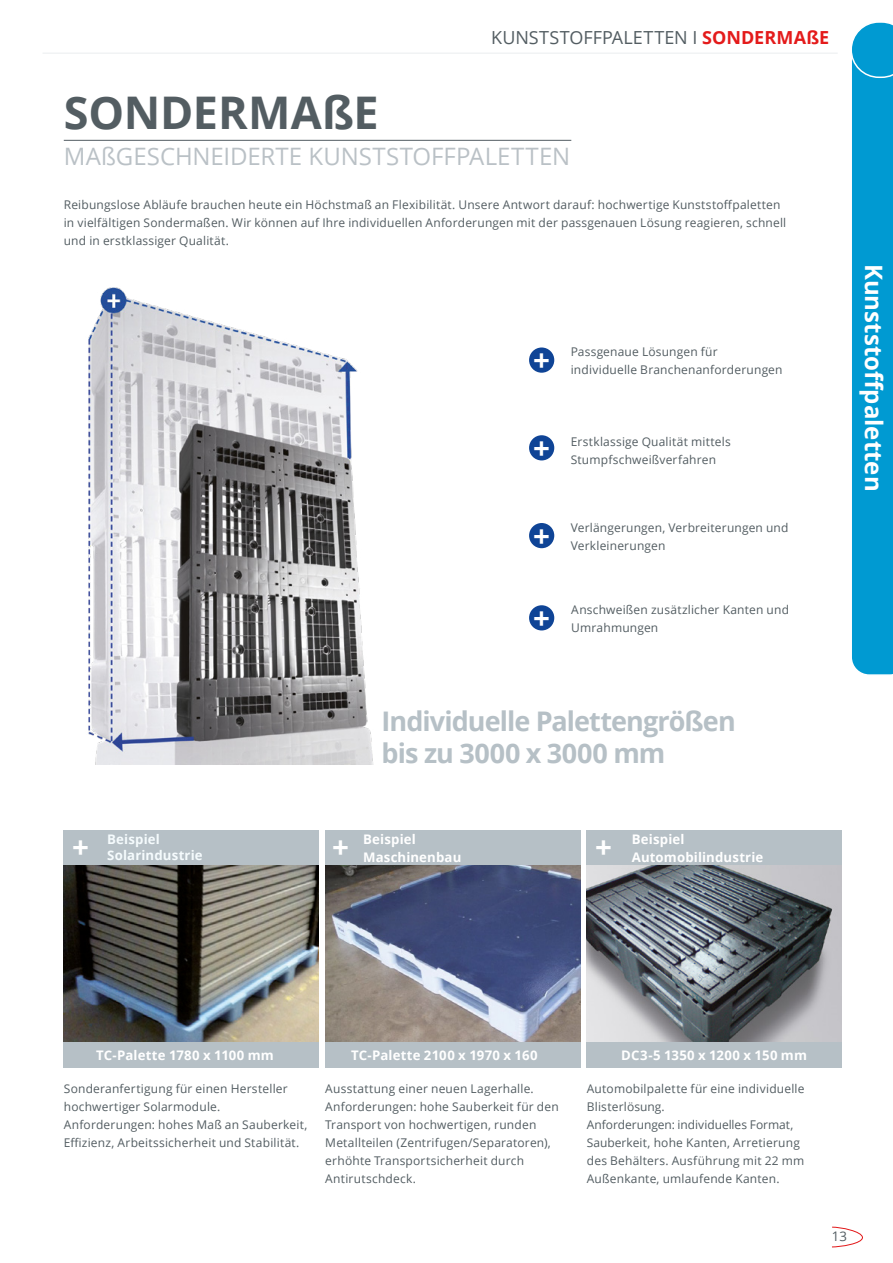
<style>
.page{position:relative;width:893px;height:1263px;background:#fff}
.page>*{position:absolute;margin:0;border:0;box-sizing:border-box;transform-origin:0 0}
.t1{font:700 45px "Open Sans";letter-spacing:-.005em;color:#535d62}
.t2{font:700 29.55px "Open Sans";color:#fff}
.t3{font:700 27px/31.5px "Open Sans";letter-spacing:-.035em;color:#b6c0c6}
.t4{font:24px "Open Sans";color:#bac1c6}
.t5{font:700 24px "Open Sans";color:#fff}
.t6{font:18px "Open Sans";color:#535d62}
.t7{font:700 13.2px/18px "Open Sans";letter-spacing:.01em;color:#fff}
.t8{font:700 13.2px/16.5px "Open Sans";letter-spacing:.01em;color:#f5fbfd}
.t9{font:700 13.2px "Open Sans";letter-spacing:.03em;color:#fff}
.t10{font:13.2px "Open Sans";color:#535d62}
.t11{font:12px/18px "Open Sans";letter-spacing:.015em;color:#535d62}
.s1{font-weight:700;color:#e41b1b}
</style>
<div class="page">
<img style="left:88px;top:287px;width:286px;height:478px">
<img style="left:64px;top:865px;width:255px;height:177px">
<img style="left:587px;top:865px;width:255px;height:177px">
<img style="left:325px;top:865px;width:255px;height:177px">
<div style="left:64px;top:1042px;width:255px;height:26px;background:#b6c0c6"></div>
<div style="left:587px;top:1042px;width:255px;height:26px;background:#b6c0c6"></div>
<div style="left:325px;top:1042px;width:255px;height:26px;background:#b6c0c6"></div>
<div style="left:529px;top:347px;width:25px;height:26px;background:#0f4496;border-radius:50%"></div>
<div style="left:529px;top:435px;width:25px;height:25px;background:#0f4496;border-radius:50%"></div>
<div style="left:529px;top:605px;width:25px;height:25px;background:#0f4496;border-radius:50%"></div>
<div style="left:529px;top:523px;width:25px;height:25px;background:#0f4496;border-radius:50%"></div>
<div style="left:64px;top:830px;width:255px;height:34px;background:#b6c0c6"></div>
<div style="left:325px;top:831px;width:255px;height:34px;background:#b6c0c6"></div>
<div style="left:587px;top:831px;width:255px;height:34px;background:#b6c0c6"></div>
<hr style="left:64px;top:140px;width:507px;height:1px;background:#535d62">
<hr style="left:43px;top:53px;width:795px;height:1px;background:#eaedef">
<svg style="left:832px;top:1226px;width:31px;height:22px"></svg>
<div style="left:852px;top:22px;width:41px;height:653px;background:#009ad2"></div>
<h3 class="t6" style="left:491px;top:25px;width:340px">KUNSTSTOFFPALETTEN I <span class="s1">SONDERMAßE</span></h3>
<h1 class="t1" style="left:64px;top:81px;width:316px">SONDERMAßE</h1>
<h3 class="t4" style="left:64px;top:140px;width:508px">MAßGESCHNEIDERTE KUNSTSTOFFPALETTEN</h3>
<p class="t11" style="left:64px;top:195px;width:724px">Reibungslose Abläufe brauchen heute ein Höchstmaß an Flexibilität. Unsere Antwort darauf: hochwertige Kunststoffpaletten in vielfältigen Sondermaßen. Wir können auf Ihre individuellen Anforderungen mit der passgenauen Lösung reagieren, schnell und in erstklassiger Qualität.</p>
<h2 class="t2" style="left:533px;top:340px;width:18px">+</h2>
<p class="t11" style="left:571px;top:342px;width:213px">Passgenaue Lösungen für individuelle Branchenanforderungen</p>
<h2 class="t2" style="left:533px;top:428px;width:18px">+</h2>
<p class="t11" style="left:571px;top:432px;width:162px">Erstklassige Qualität mittels<br>Stumpfschweißverfahren</p>
<h2 class="t2" style="left:533px;top:515px;width:18px">+</h2>
<h2 class="t2" style="left:533px;top:598px;width:18px">+</h2>
<p class="t11" style="left:571px;top:518px;width:219px">Verlängerungen, Verbreiterungen und<br>Verkleinerungen</p>
<p class="t11" style="left:571px;top:600px;width:219px">Anschweißen zusätzlicher Kanten und<br>Umrahmungen</p>
<h3 class="t3" style="left:382px;top:705px;width:356px">Individuelle Palettengrößen bis zu 3000 x 3000 mm</h3>
<p class="t8" style="left:107px;top:830px;width:97px">Beispiel<br>Solarindustrie</p>
<p class="t7" style="left:363px;top:829px;width:100px">Beispiel<br>Maschinenbau</p>
<h2 class="t2" style="left:72px;top:826px;width:18px">+</h2>
<h2 class="t2" style="left:332px;top:826px;width:18px">+</h2>
<h2 class="t2" style="left:595px;top:826px;width:18px">+</h2>
<p class="t7" style="left:632px;top:829px;width:133px">Beispiel<br>Automobilindustrie</p>
<h3 class="t5" style="left:891px;top:264px;width:229px;rotate:90deg">Kunststoffpaletten</h3>
<p class="t7" style="left:96px;top:1046px;width:179px">TC-Palette 1780 x 1100 mm</p>
<p class="t7" style="left:351px;top:1046px;width:188px">TC-Palette 2100 x 1970 x 160</p>
<p class="t9" style="left:621px;top:1046px;width:187px">DC3-5 1350 x 1200 x 150 mm</p>
<p class="t11" style="left:64px;top:1079px;width:245px">Sonderanfertigung für einen Hersteller hochwertiger Solarmodule.<br>Anforderungen: hohes Maß an Sauberkeit, Effizienz, Arbeitssicherheit und Stabilität.</p>
<p class="t11" style="left:587px;top:1079px;width:219px">Automobilpalette für eine individuelle Blisterlösung.<br>Anforderungen: individuelles Format, Sauberkeit, hohe Kanten, Arretierung des Behälters. Ausführung mit 22 mm Außenkante, umlaufende Kanten.</p>
<p class="t11" style="left:325px;top:1079px;width:235px">Ausstattung einer neuen Lagerhalle.<br>Anforderungen: hohe Sauberkeit für den Transport von hochwertigen, runden Metallteilen (Zentrifugen/Separatoren), erhöhte Transportsicherheit durch Antirutschdeck.</p>
<p class="t10" style="left:832px;top:1227px;width:17px">13</p>
</div>
